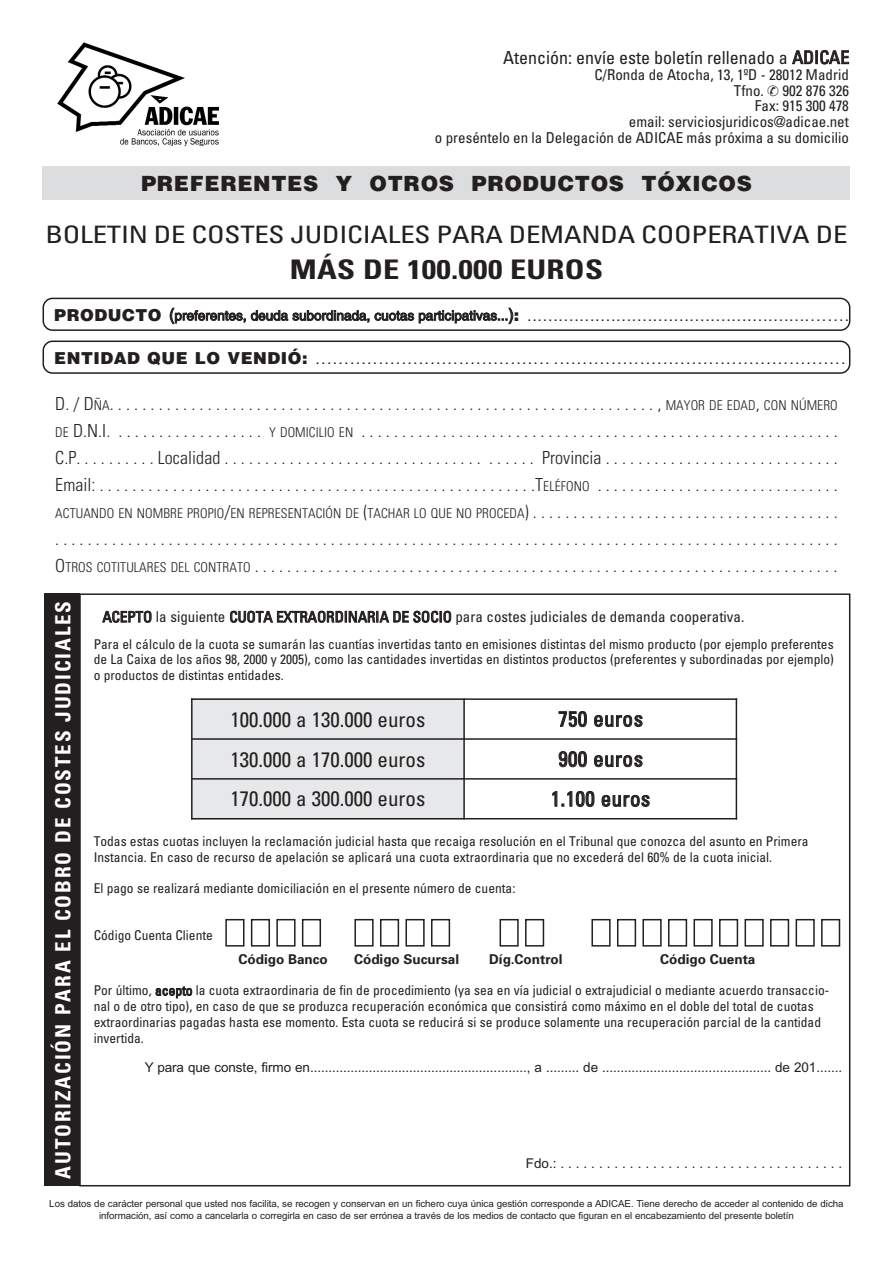
<style>
.page{position:relative;width:893px;height:1263px;background:#fff}
.page>*{position:absolute;margin:0;border:0;box-sizing:border-box;transform-origin:0 0}
.t1{font:700 condensed 27px "Univers";letter-spacing:.01em;color:#231f20;scale:1.2 1}
.t2{font:condensed 24px "Univers";letter-spacing:-.01em;color:#231f20;scale:1.2 1}
.t3{font:condensed 21px "Univers";color:#231f20}
.t4{font:700 condensed 21px "Univers";letter-spacing:.09em;color:#fff}
.t5{font:900 21px "Helvetica";letter-spacing:.035em;color:#231f20}
.t6{font:condensed 21px "Univers";letter-spacing:.02em;color:#231f20}
.t7{font:300 condensed 18px/27px "Univers";letter-spacing:.005em;color:#231f20;text-align:justify}
.t8{font:condensed 18px "Univers";color:#231f20}
.t9{font:condensed 15px/15.8px "Univers";color:#231f20;text-align:right}
.t10{font:condensed 13.5px/15.8px "Univers";color:#231f20}
.t11{font:13.5px "Arial";letter-spacing:-.005em;color:#231f20}
.t12{font:300 condensed 13.5px "Univers";letter-spacing:.005em;color:#231f20}
.t13{font:700 13.5px "Univers";color:#231f20}
.t14{font:9.75px/12px "Arial";letter-spacing:-.005em;color:#231f20;text-align:center}
.t15{font:900 7.5px "Helvetica";color:#231f20}
.s1{font-size:16.5px}
.s2{font-weight:400;font-size:16.5px}
.s3{font-weight:400;font-size:13.5px}
.s4{font-size:13.5px}
.s5{font-size:18px}
</style>
<div class="page">
<svg style="left:43px;top:340px;width:807px;height:34px"></svg>
<div style="left:45px;top:593px;width:35px;height:593px;background:#231f20"></div>
<div style="left:225px;top:919px;width:19px;height:27px;border:2px solid #231f20"></div>
<div style="left:251px;top:919px;width:19px;height:27px;border:2px solid #231f20"></div>
<div style="left:276px;top:919px;width:20px;height:27px;border:2px solid #231f20"></div>
<div style="left:302px;top:919px;width:19px;height:27px;border:2px solid #231f20"></div>
<div style="left:354px;top:919px;width:20px;height:27px;border:2px solid #231f20"></div>
<div style="left:380px;top:919px;width:19px;height:27px;border:2px solid #231f20"></div>
<div style="left:405px;top:919px;width:20px;height:27px;border:2px solid #231f20"></div>
<div style="left:431px;top:919px;width:19px;height:27px;border:2px solid #231f20"></div>
<div style="left:500px;top:919px;width:19px;height:27px;border:2px solid #231f20"></div>
<div style="left:525px;top:919px;width:19px;height:27px;border:2px solid #231f20"></div>
<div style="left:591px;top:919px;width:20px;height:27px;border:2px solid #231f20"></div>
<div style="left:617px;top:919px;width:19px;height:27px;border:2px solid #231f20"></div>
<div style="left:642px;top:919px;width:20px;height:27px;border:2px solid #231f20"></div>
<div style="left:668px;top:919px;width:19px;height:27px;border:2px solid #231f20"></div>
<div style="left:693px;top:919px;width:20px;height:27px;border:2px solid #231f20"></div>
<div style="left:719px;top:919px;width:19px;height:27px;border:2px solid #231f20"></div>
<div style="left:744px;top:919px;width:20px;height:27px;border:2px solid #231f20"></div>
<div style="left:770px;top:919px;width:19px;height:27px;border:2px solid #231f20"></div>
<div style="left:796px;top:919px;width:19px;height:27px;border:2px solid #231f20"></div>
<div style="left:821px;top:919px;width:19px;height:27px;border:2px solid #231f20"></div>
<img style="left:57px;top:43px;width:162px;height:103px">
<div style="left:43px;top:167px;width:807px;height:33px;background:#dcdddf"></div>
<svg style="left:43px;top:298px;width:807px;height:33px"></svg>
<div style="left:191px;top:698px;width:273px;height:41px;background:#e7e8e9"></div>
<div style="left:191px;top:739px;width:273px;height:40px;background:#e7e8e9"></div>
<div style="left:191px;top:779px;width:273px;height:40px;background:#e7e8e9"></div>
<hr style="left:191px;top:698px;width:2px;height:121px;background:#231f20">
<hr style="left:463px;top:698px;width:2px;height:121px;background:#231f20">
<hr style="left:736px;top:698px;width:1px;height:121px;background:#231f20">
<hr style="left:191px;top:698px;width:546px;height:2px;background:#231f20">
<hr style="left:191px;top:738px;width:546px;height:2px;background:#231f20">
<hr style="left:191px;top:778px;width:546px;height:2px;background:#231f20">
<hr style="left:191px;top:818px;width:546px;height:1px;background:#231f20">
<h3 class="t8" style="left:503px;top:51px;width:348px">Atención: envíe este boletín rellenado a ADICAE</h3>
<p class="t9" style="left:435px;top:68px;width:416px">C/Ronda de Atocha, 13, 1ºD - 28012 Madrid<br>Tfno. ✆ 902 876 326<br>Fax: 915 300 478<br>email: serviciosjuridicos@adicae.net<br>o preséntelo en la Delegación de ADICAE más próxima a su domicilio</p>
<h3 class="t5" style="left:141px;top:172px;width:612px">PREFERENTES Y OTROS PRODUCTOS TÓXICOS</h3>
<h2 class="t2" style="left:46px;top:226px;width:670px">BOLETIN DE COSTES JUDICIALES PARA DEMANDA COOPERATIVA DE</h2>
<h1 class="t1" style="left:290px;top:259px;width:262px">MÁS DE 100.000 EUROS</h1>
<p class="t15" style="left:54px;top:314px;width:795px"><span class="s1">PRODUCTO</span><span class="s2">(</span><span class="s3">preferentes, deuda subordinada, cuotas participativas...</span><span class="s2">)</span><span class="s1">:</span> .............................................................</p>
<p class="t15" style="left:54px;top:357px;width:792px"><span class="s1">ENTIDADQUELOVENDIÓ:</span> ......................................... ...................................................</p>
<p class="t7" style="left:55px;top:392px;width:784px">D./D<span class="s4">ÑA</span>...................................................................,<span class="s4">MAYORDEEDAD</span>,<span class="s4">CONNÚMERO DE</span>D.N.I. .................. <span class="s4">YDOMICILIOEN</span> ...........................................................<br>C.P..........Localidad................................ ...... Provincia.............................<br>Email:......................................................T<span class="s4">ELÉFONO</span> ..............................</p>
<p class="t12" style="left:55px;top:508px;width:784px">ACTUANDO EN NOMBRE PROPIO<span class="s5">/</span>EN REPRESENTACIÓN DE <span class="s5">(</span>TACHAR LO QUE NO PROCEDA<span class="s5">) . . . . . . . . . . . . . . . . . . . . . . . . . . . . . . . . . . . . . .</span></p>
<h3 class="t7" style="left:55px;top:527px;width:784px">.................................................................................................<br>O<span class="s4">TROSCOTITULARESDELCONTRATO</span>........................................................................</h3>
<h3 class="t4" style="left:55px;top:1178px;width:579px;rotate:-90deg">AUTORIZACIÓN PARA EL COBRO DE COSTES JUDICIALES</h3>
<p class="t9" style="left:103px;top:610px;width:643px">ACEPTO la siguiente CUOTA EXTRAORDINARIA DE SOCIO para costes judiciales de demanda cooperativa.</p>
<p class="t14" style="left:49px;top:1197px;width:796px">Los datos de carácter personal que usted nos facilita, se recogen y conservan en un fichero cuya única gestión corresponde a ADICAE. Tiene derecho de acceder al contenido de dicha información, así como a cancelarla o corregirla en caso de ser errónea a través de los medios de contacto que figuran en el encabezamiento del presente boletín</p>
<p class="t10" style="left:94px;top:637px;width:742px;text-align:justify">Para el cálculo de la cuota se sumarán las cuantías invertidas tanto en emisiones distintas del mismo producto (por ejemplo preferentes de La Caixa de los años 98, 2000 y 2005), como las cantidades invertidas en distintos productos (preferentes y subordinadas por ejemplo) o productos de distintas entidades.</p>
<h3 class="t3" style="left:231px;top:712px;width:196px">100.000 a 130.000 euros</h3>
<h3 class="t6" style="left:558px;top:711px;width:86px">750 euros</h3>
<h3 class="t3" style="left:231px;top:751px;width:196px">130.000 a 170.000 euros</h3>
<h3 class="t6" style="left:558px;top:751px;width:86px">900 euros</h3>
<h3 class="t3" style="left:231px;top:791px;width:196px">170.000 a 300.000 euros</h3>
<h3 class="t6" style="left:551px;top:791px;width:101px">1.100 euros</h3>
<p class="t10" style="left:94px;top:834px;width:716px">Todas estas cuotas incluyen la reclamación judicial hasta que recaiga resolución en el Tribunal que conozca del asunto en Primera<br>Instancia. En caso de recurso de apelación se aplicará una cuota extraordinaria que no excederá del 60% de la cuota inicial.</p>
<p class="t10" style="left:94px;top:882px;width:423px">El pago se realizará mediante domiciliación en el presente número de cuenta:</p>
<p class="t10" style="left:94px;top:928px;width:121px">Código Cuenta Cliente</p>
<p class="t13" style="left:239px;top:954px;width:91px">Código Banco</p>
<p class="t13" style="left:354px;top:954px;width:106px">Código Sucursal</p>
<p class="t13" style="left:489px;top:954px;width:75px">Díg.Control</p>
<p class="t13" style="left:660px;top:954px;width:97px">Código Cuenta</p>
<p class="t10" style="left:94px;top:984px;width:737px">Por último, acepto la cuota extraordinaria de fin de procedimiento (ya sea en vía judicial o extrajudicial o mediante acuerdo transaccio&shy;nal o de otro tipo), en caso de que se produzca recuperación económica que consistirá como máximo en el doble del total de cuotas extraordinarias pagadas hasta ese momento. Esta cuota se reducirá si se produce solamente una recuperación parcial de la cantidad invertida.</p>
<p class="t11" style="left:145px;top:1059px;width:699px">Y para que conste, firmo en..........................................................., a ......... de .............................................. de 201.......</p>
<p class="t11" style="left:526px;top:1155px;width:318px">Fdo.:.....................................</p>
</div>
